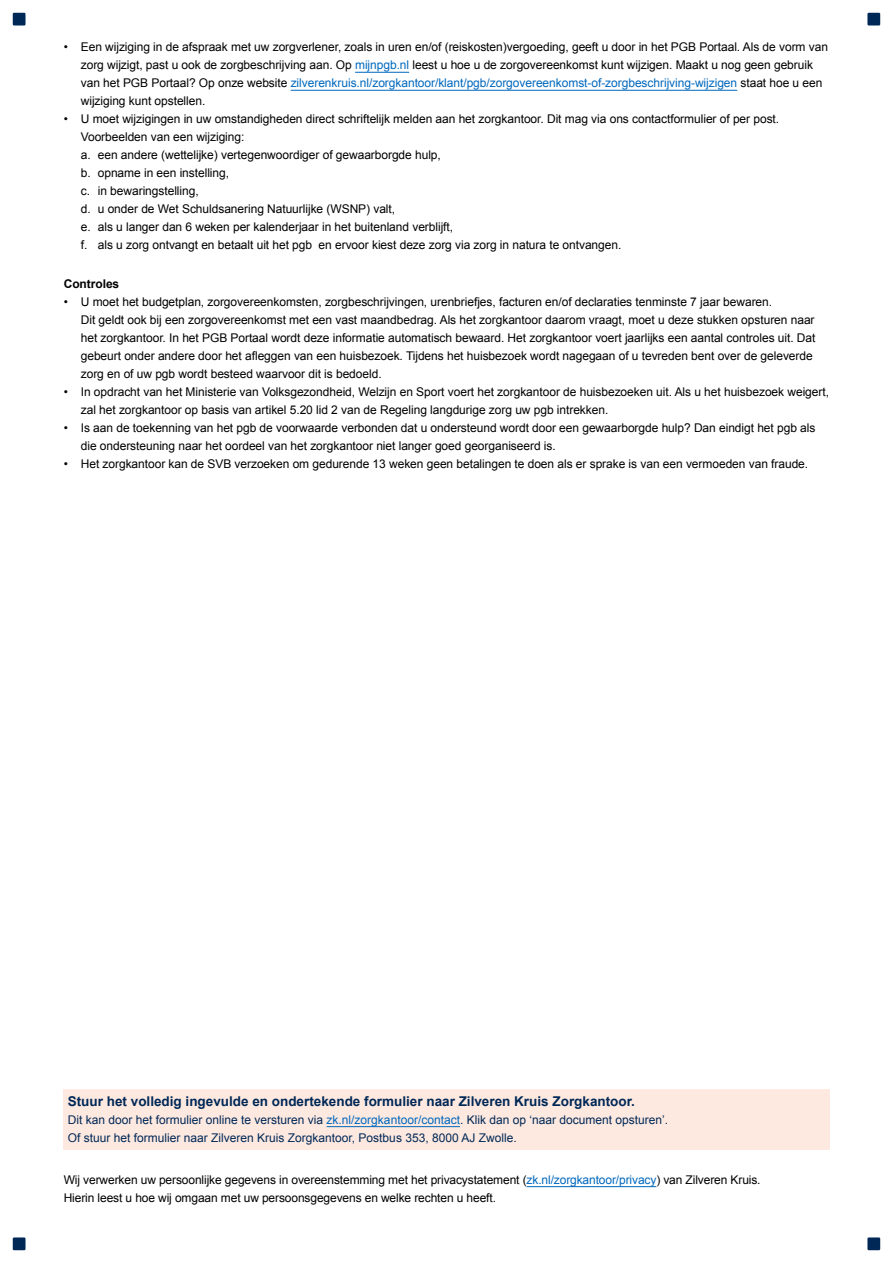
<style>
.page{position:relative;width:893px;height:1263px;background:#fff}
.page>*{position:absolute;margin:0;border:0;box-sizing:border-box;transform-origin:0 0}
.kader_nude_kop{font:700 13.5px "Arial";color:#002857}
.Platte_tekst_12{font:12px/18px "Arial";letter-spacing:-.005em;color:#000}
.Kader_nude_plat{font:12px/18px "Arial";color:#002857}
.Subkop{font:700 12px "Arial";letter-spacing:-.005em;color:#000}
.s1{color:#0068bd}
</style>
<div class="page">
<div style="left:13px;top:13px;width:13px;height:13px;background:#002857"></div>
<div style="left:867px;top:13px;width:13px;height:13px;background:#002857"></div>
<div style="left:867px;top:1237px;width:13px;height:13px;background:#002857"></div>
<div style="left:13px;top:1237px;width:13px;height:13px;background:#002857"></div>
<hr style="left:355px;top:72px;width:54px;height:1px;background:#0068bd">
<hr style="left:291px;top:90px;width:446px;height:1px;background:#0068bd">
<div style="left:64px;top:1089px;width:766px;height:25px;background:#fee9e0"></div>
<div style="left:64px;top:1108px;width:766px;height:42px;background:#fee9e0"></div>
<hr style="left:327px;top:1126px;width:133px;height:1px;background:#0068bd">
<hr style="left:527px;top:1186px;width:129px;height:1px;background:#0068bd">
<p class="Platte_tekst_12" style="left:81px;top:38px;width:749px;text-indent:-17px">• Een wijziging in de afspraak met uw zorgverlener, zoals in uren en/of (reiskosten)vergoeding, geeft u door in het PGB Portaal. Als de vorm van zorg wijzigt, past u ook de zorgbeschrijving aan. Op <span class="s1">mijnpgb.nl</span> leest u hoe u de zorgovereenkomst kunt wijzigen. Maakt u nog geen gebruik van het PGB Portaal? Op onze website <span class="s1">zilverenkruis.nl/zorgkantoor/klant/pgb/zorgovereenkomst-of-zorgbeschrijving-wijzigen</span> staat hoe u een wijziging kunt opstellen.</p>
<p class="Platte_tekst_12" style="left:81px;top:110px;width:700px;text-indent:-17px">• U moet wijzigingen in uw omstandigheden direct schriftelijk melden aan het zorgkantoor. Dit mag via ons contactformulier of per post.<br>Voorbeelden van een wijziging:</p>
<p class="Platte_tekst_12" style="left:81px;top:146px;width:362px">a. een andere (wettelijke) vertegenwoordiger of gewaarborgde hulp,</p>
<p class="Platte_tekst_12" style="left:81px;top:164px;width:150px">b. opname in een instelling,</p>
<p class="Platte_tekst_12" style="left:81px;top:182px;width:119px">c. in bewaringstelling,</p>
<p class="Platte_tekst_12" style="left:81px;top:200px;width:316px">d. u onder de Wet Schuldsanering Natuurlijke (WSNP) valt,</p>
<p class="Platte_tekst_12" style="left:81px;top:218px;width:374px">e. als u langer dan 6 weken per kalenderjaar in het buitenland verblijft,</p>
<p class="Platte_tekst_12" style="left:81px;top:236px;width:542px">f. als u zorg ontvangt en betaalt uit het pgb en ervoor kiest deze zorg via zorg in natura te ontvangen.</p>
<h3 class="Subkop" style="left:64px;top:276px;width:57px">Controles</h3>
<p class="Platte_tekst_12" style="left:81px;top:293px;width:736px;text-indent:-17px">• U moet het budgetplan, zorgovereenkomsten, zorgbeschrijvingen, urenbriefjes, facturen en/of declaraties tenminste 7 jaar bewaren.<br>Dit geldt ook bij een zorgovereenkomst met een vast maandbedrag. Als het zorgkantoor daarom vraagt, moet u deze stukken opsturen naar het zorgkantoor. In het PGB Portaal wordt deze informatie automatisch bewaard. Het zorgkantoor voert jaarlijks een aantal controles uit. Dat gebeurt onder andere door het afleggen van een huisbezoek. Tijdens het huisbezoek wordt nagegaan of u tevreden bent over de geleverde zorg en of uw pgb wordt besteed waarvoor dit is bedoeld.</p>
<p class="Platte_tekst_12" style="left:81px;top:383px;width:750px;text-indent:-17px">• In opdracht van het Ministerie van Volksgezondheid, Welzijn en Sport voert het zorgkantoor de huisbezoeken uit. Als u het huisbezoek weigert, zal het zorgkantoor op basis van artikel 5.20 lid 2 van de Regeling langdurige zorg uw pgb intrekken.</p>
<p class="Platte_tekst_12" style="left:81px;top:419px;width:736px;text-indent:-17px">• Is aan de toekenning van het pgb de voorwaarde verbonden dat u ondersteund wordt door een gewaarborgde hulp? Dan eindigt het pgb als die ondersteuning naar het oordeel van het zorgkantoor niet langer goed georganiseerd is.</p>
<p class="Platte_tekst_12" style="left:64px;top:455px;width:746px">• Het zorgkantoor kan de SVB verzoeken om gedurende 13 weken geen betalingen te doen als er sprake is van een vermoeden van fraude.</p>
<h3 class="kader_nude_kop" style="left:68px;top:1092px;width:569px">Stuur het volledig ingevulde en ondertekende formulier naar Zilveren Kruis Zorgkantoor.</h3>
<p class="Kader_nude_plat" style="left:68px;top:1110px;width:602px">Dit kan door het formulier online te versturen via <span class="s1">zk.nl/zorgkantoor/contact</span>. Klik dan op ‘naar document opsturen’.<br>Of stuur het formulier naar Zilveren Kruis Zorgkantoor, Postbus 353, 8000 AJ Zwolle.</p>
<p class="Platte_tekst_12" style="left:64px;top:1170px;width:698px">Wij verwerken uw persoonlijke gegevens in overeenstemming met het privacystatement (<span class="s1">zk.nl/zorgkantoor/privacy</span>) van Zilveren Kruis.<br>Hierin leest u hoe wij omgaan met uw persoonsgegevens en welke rechten u heeft.</p>
</div>
